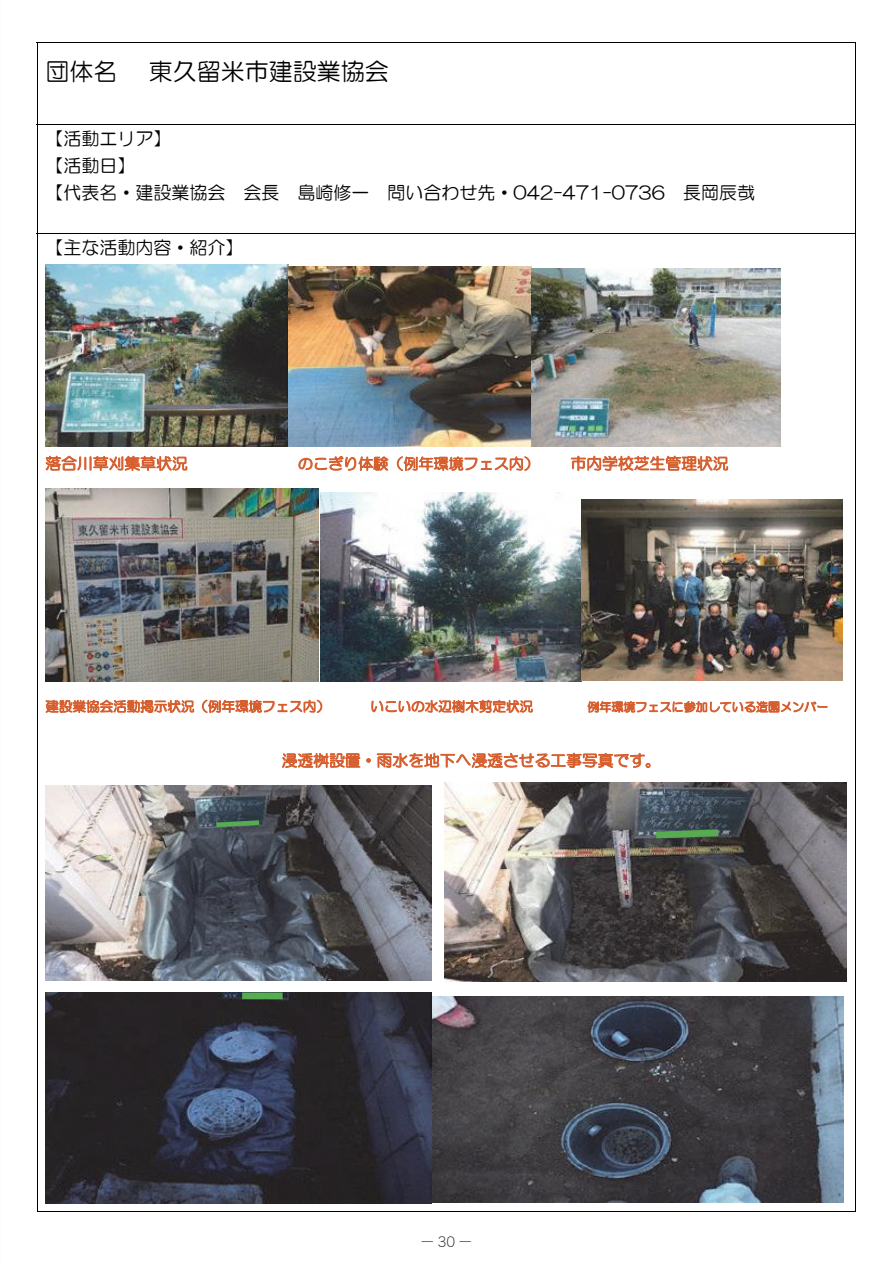
<style>
.page{position:relative;width:893px;height:1263px;background:#fff}
.page>*{position:absolute;margin:0;border:0;box-sizing:border-box;transform-origin:0 0}
.t1{font:24px "HG Maru Gothic MPRO";color:#000}
.t2{font:18px/27px "HG Maru Gothic MPRO";color:#000}
.t3{font:15.75px "HG Maru Gothic MPRO";letter-spacing:.005em;color:#d65f30}
.t4{font:15px "HG Maru Gothic MPRO";color:#d65f30}
.t5{font:13.8px "Hira Kaku Std W1";color:#231f20}
.t6{font:13.5px "HG Maru Gothic MPRO";letter-spacing:.005em;color:#d65f30}
.t7{font:12px "HG Maru Gothic MPRO";letter-spacing:.01em;color:#d65f30}
</style>
<div class="page">
<hr style="left:37px;top:43px;width:819px;height:1px;background:#000">
<hr style="left:37px;top:43px;width:1px;height:81px;background:#000">
<hr style="left:855px;top:43px;width:1px;height:81px;background:#000">
<hr style="left:37px;top:124px;width:819px;height:1px;background:#000">
<hr style="left:37px;top:125px;width:1px;height:108px;background:#000">
<hr style="left:855px;top:125px;width:1px;height:108px;background:#000">
<hr style="left:37px;top:233px;width:819px;height:1px;background:#000">
<hr style="left:37px;top:234px;width:1px;height:978px;background:#000">
<hr style="left:37px;top:1211px;width:818px;height:1px;background:#000">
<hr style="left:855px;top:234px;width:1px;height:978px;background:#000">
<img style="left:45px;top:264px;width:243px;height:182px">
<img style="left:288px;top:266px;width:244px;height:180px">
<img style="left:532px;top:269px;width:248px;height:177px">
<img style="left:45px;top:488px;width:274px;height:194px">
<img style="left:320px;top:493px;width:261px;height:189px">
<img style="left:581px;top:499px;width:261px;height:181px">
<img style="left:45px;top:785px;width:386px;height:196px">
<img style="left:445px;top:783px;width:401px;height:198px">
<img style="left:45px;top:992px;width:386px;height:211px">
<img style="left:432px;top:997px;width:411px;height:205px">
<svg style="left:212px;top:818px;width:52px;height:11px"></svg>
<svg style="left:649px;top:826px;width:76px;height:16px"></svg>
<div style="left:242px;top:992px;width:41px;height:7px;background:#57ab50"></div>
<h1 class="t1" style="left:45px;top:59px;width:74px">団体名</h1>
<h1 class="t1" style="left:149px;top:59px;width:242px">東久留米市建設業協会</h1>
<p class="t2" style="left:45px;top:125px;width:711px">【活動エリア】<br>【活動日】<br>【代表名・建設業協会 会長 島崎修一 問い合わせ先・042-471-0736 長岡辰哉</p>
<p class="t2" style="left:45px;top:234px;width:199px">【主な活動内容・紹介】</p>
<p class="t3" style="left:45px;top:455px;width:144px">落合川草刈集草状況</p>
<p class="t4" style="left:298px;top:456px;width:243px">のこぎり体験（例年環境フェス内）</p>
<p class="t3" style="left:570px;top:455px;width:160px">市内学校芝生管理状況</p>
<p class="t6" style="left:45px;top:700px;width:286px">建設業協会活動掲示状況（例年環境フェス内）</p>
<p class="t6" style="left:370px;top:700px;width:164px">いこいの水辺樹木剪定状況</p>
<p class="t7" style="left:587px;top:701px;width:242px">例年環境フェスに参加している造園メンバー</p>
<p class="t3" style="left:282px;top:752px;width:381px">浸透桝設置・雨水を地下へ浸透させる工事写真です。</p>
<p class="t5" style="left:420px;top:1231px;width:53px">ー30ー</p>
</div>
